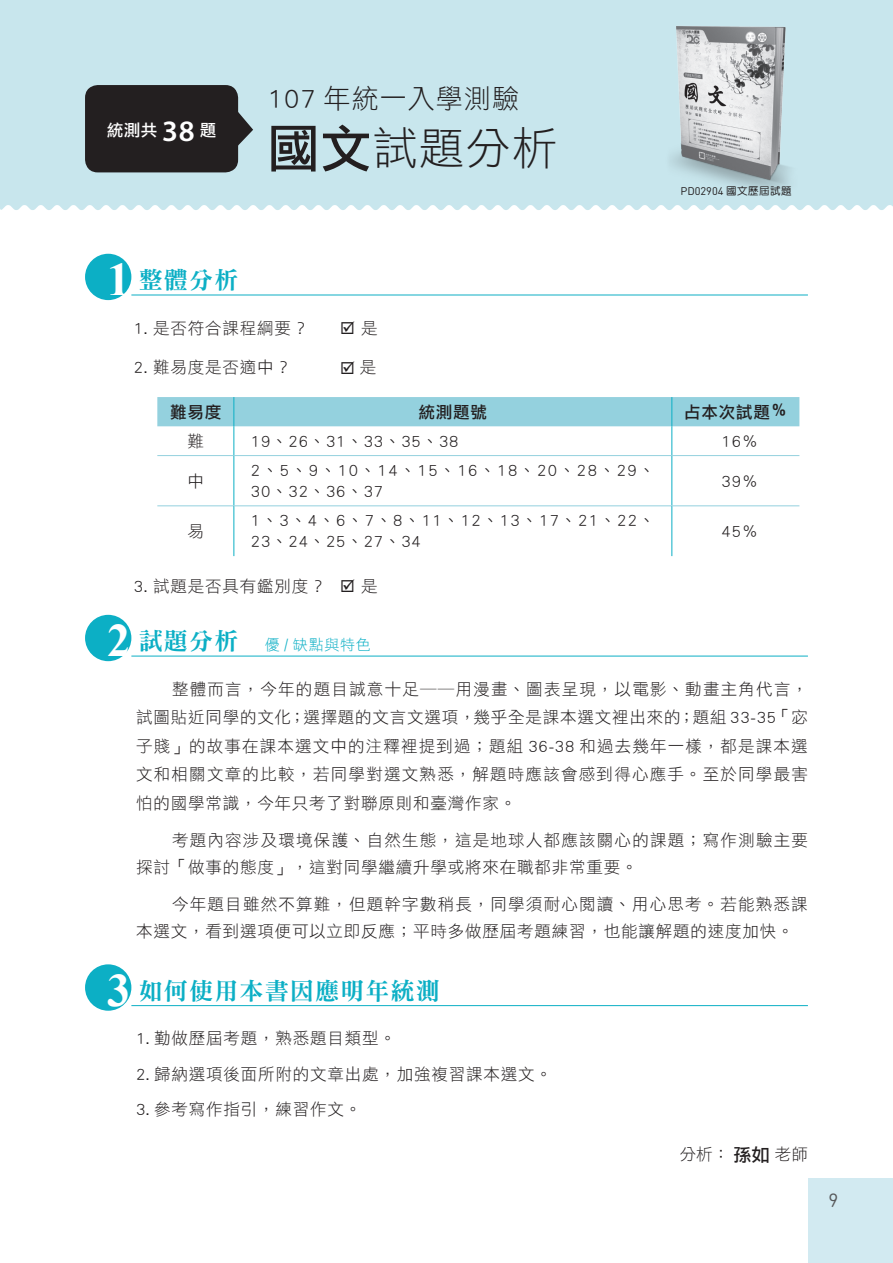
<style>
.page{position:relative;width:893px;height:1263px;background:#fff}
.page>*{position:absolute;margin:0;border:0;box-sizing:border-box;transform-origin:0 0}
.t1{font:45px "DF Li Hei Std W3";color:#231f20}
.t2{font:27px "DF Li Hei Std W3";letter-spacing:.04em;color:#231f20}
.t3{font:24px "DFN Ming XB HKP BF";letter-spacing:.05em;color:#0cafc5}
.t4{font:18.9px "Din Round";color:#57585a}
.t5{font:16.5px/28.5px "DF Li Hei Std W3";letter-spacing:.05em;color:#231f20;text-align:justify}
.t6{font:16.5px/27px "DF Li Hei Std W3";letter-spacing:.075em;color:#231f20}
.t7{font:16.5px/21px "DF Li Hei Std W3";letter-spacing:.08em;color:#231f20}
.t8{font:16.5px/21px "DF Li Hei Std W3";letter-spacing:.095em;color:#231f20}
.t9{font:16.5px "DF Li Hei Md WIN BF";letter-spacing:.05em;color:#231f20}
.t10{font:16.5px "DF Li Hei Md WIN BF";color:#fff}
.t11{font:15px "DF Li Hei Std W3";letter-spacing:.05em;color:#0cafc5}
.t12{font:10.95px "Din Round";color:#231f20}
.s1{font-family:"Myriad Pro";font-weight:600;font-size:29.7px}
.s2{font-family:"DF Li Hei Md WIN BF";font-size:51px}
.s3{font-family:"DF Yuan Md HKP BF";font-size:10.5px}
.s4{font-family:"Times New Roman";font-weight:700;font-size:46.5px;color:#fff}
.s5{font-family:"DFN Ming XB HKP BF";font-size:24px}
.s6{font-family:"DF Li Hei Md WIN BF";font-size:18px}
</style>
<div class="page">
<div style="left:0;top:0;width:893px;height:210px;background:#c8e6ed"></div>
<div style="left:808px;top:1178px;width:85px;height:85px;background:#d2eaf1"></div>
<div style="left:85px;top:254px;width:46px;height:46px;background:#0cafc5;border-radius:50%"></div>
<hr style="left:131px;top:295px;width:677px;height:1px;background:#0cafc5">
<svg style="left:157px;top:397px;width:642px;height:58px"></svg>
<hr style="left:157px;top:455px;width:77px;height:1px;background:#94d1de">
<hr style="left:234px;top:456px;width:1px;height:50px;background:#0cafc5">
<hr style="left:234px;top:455px;width:438px;height:1px;background:#94d1de">
<hr style="left:672px;top:456px;width:1px;height:50px;background:#0cafc5">
<hr style="left:672px;top:455px;width:127px;height:1px;background:#94d1de">
<hr style="left:157px;top:506px;width:77px;height:1px;background:#94d1de">
<hr style="left:234px;top:506px;width:1px;height:50px;background:#0cafc5">
<hr style="left:234px;top:506px;width:438px;height:1px;background:#94d1de">
<hr style="left:672px;top:506px;width:1px;height:50px;background:#0cafc5">
<hr style="left:672px;top:506px;width:127px;height:1px;background:#94d1de">
<div style="left:85px;top:615px;width:46px;height:46px;background:#0cafc5;border-radius:50%"></div>
<hr style="left:131px;top:656px;width:677px;height:1px;background:#0cafc5">
<div style="left:85px;top:964px;width:46px;height:47px;background:#0cafc5;border-radius:50%"></div>
<hr style="left:131px;top:1005px;width:677px;height:1px;background:#0cafc5">
<div style="left:85px;top:85px;width:153px;height:87px;background:#231f20;border-radius:13px"></div>
<svg style="left:238px;top:111px;width:15px;height:36px"></svg>
<img style="left:654px;top:12px;width:154px;height:189px">
<p class="t10" style="left:107px;top:122px;width:111px">統測共 <span class="s1">38</span> 題</p>
<h2 class="t2" style="left:268px;top:84px;width:253px">107 年統一入學測驗</h2>
<h1 class="t1" style="left:268px;top:124px;width:291px"><span class="s2">國文</span>試題分析</h1>
<p class="t12" style="left:680px;top:182px;width:113px">PD02904 <span class="s3">國文歷屆試題</span></p>
<h3 class="t3" style="left:107px;top:268px;width:133px"><span class="s4">1</span> 整體分析</h3>
<p class="t5" style="left:134px;top:313px;width:176px">1. 是否符合課程綱要？</p>
<p class="t5" style="left:340px;top:313px;width:39px">☑ 是</p>
<p class="t5" style="left:134px;top:353px;width:158px">2. 難易度是否適中？</p>
<p class="t5" style="left:340px;top:353px;width:38px">☑ 是</p>
<p class="t9" style="left:170px;top:403px;width:53px">難易度</p>
<p class="t9" style="left:419px;top:403px;width:70px">統測題號</p>
<p class="t9" style="left:684px;top:403px;width:105px">占本次試題％</p>
<p class="t5" style="left:187px;top:426px;width:18px">難</p>
<p class="t5" style="left:251px;top:426px;width:209px">19、26、31、33、35、38</p>
<p class="t5" style="left:721px;top:426px;width:38px">16％</p>
<p class="t5" style="left:187px;top:466px;width:18px">中</p>
<p class="t8" style="left:251px;top:459px;width:406px">2、5、9、10、14、15、16、18、20、28、29、<br>30、32、36、37</p>
<p class="t5" style="left:721px;top:466px;width:38px">39％</p>
<p class="t5" style="left:187px;top:516px;width:18px">易</p>
<p class="t7" style="left:251px;top:510px;width:406px">1、3、4、6、7、8、11、12、13、17、21、22、<br>23、24、25、27、34</p>
<p class="t5" style="left:721px;top:516px;width:38px">45％</p>
<p class="t5" style="left:134px;top:571px;width:245px">3. 試題是否具有鑑別度？ ☑ 是</p>
<p class="t11" style="left:107px;top:636px;width:265px"><span class="s4">2</span> <span class="s5">試題分析　</span>優 / 缺點與特色</p>
<p class="t5" style="left:136px;top:674px;width:673px;text-indent:36px">整體而言，今年的題目誠意十足──用漫畫、圖表呈現，以電影、動畫主角代言，試圖貼近同學的文化；選擇題的文言文選項，幾乎全是課本選文裡出來的；題組 33-35「宓子賤」的故事在課本選文中的注釋裡提到過；題組 36-38 和過去幾年一樣，都是課本選文和相關文章的比較，若同學對選文熟悉，解題時應該會感到得心應手。至於同學最害怕的國學常識，今年只考了對聯原則和臺灣作家。</p>
<p class="t6" style="left:136px;top:826px;width:673px;text-indent:36px">考題內容涉及環境保護、自然生態，這是地球人都應該關心的課題；寫作測驗主要探討「做事的態度」，這對同學繼續升學或將來在職都非常重要。</p>
<p class="t5" style="left:136px;top:890px;width:673px;line-height:27px;text-indent:36px">今年題目雖然不算難，但題幹字數稍長，同學須耐心閱讀、用心思考。若能熟悉課本選文，看到選項便可以立即反應；平時多做歷屆考題練習，也能讓解題的速度加快。</p>
<h3 class="t3" style="left:107px;top:978px;width:334px"><span class="s4">3</span> 如何使用本書因應明年統測</h3>
<p class="t5" style="left:136px;top:1024px;width:261px">1. 勤做歷屆考題，熟悉題目類型。</p>
<p class="t5" style="left:136px;top:1059px;width:417px">2. 歸納選項後面所附的文章出處，加強複習課本選文。</p>
<p class="t5" style="left:136px;top:1095px;width:227px">3. 參考寫作指引，練習作文。</p>
<p class="t5" style="left:680px;top:1140px;width:130px">分析：<span class="s6">孫如</span>老師</p>
<p class="t4" style="left:828px;top:1185px;width:11px">9</p>
</div>
